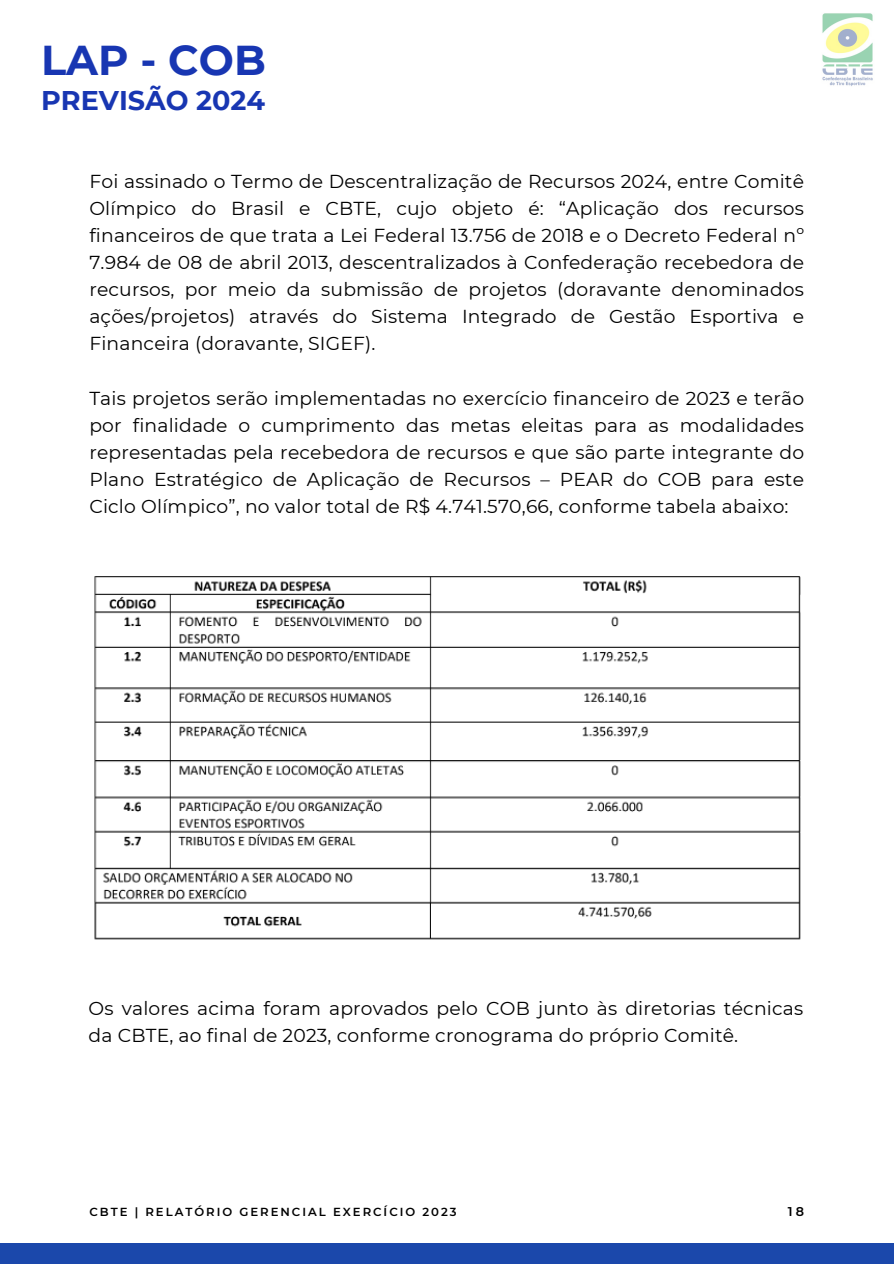
<style>
.page{position:relative;width:894px;height:1264px;background:#fff}
.page>*{position:absolute;margin:0;border:0;box-sizing:border-box;transform-origin:0 0}
.t1{font:700 41.7px "Montserrat";color:#1836b2}
.t2{font:700 27px "Montserrat";color:#1836b2}
.t3{font:18.75px/27px "Montserrat";letter-spacing:.01em;color:#000;text-align:justify}
.t4{font:600 12.75px "Montserrat";color:#000}
.t5{font:600 11.7px "Montserrat";letter-spacing:.17em;color:#000}
</style>
<div class="page">
<div style="left:0;top:1243px;width:893px;height:20px;background:#1b48ab"></div>
<img style="left:94px;top:576px;width:707px;height:364px">
<img style="left:822px;top:13px;width:51px;height:73px">
<h1 class="t1" style="left:41px;top:35px;width:226px">LAP - COB</h1>
<h2 class="t2" style="left:41px;top:84px;width:225px">PREVISÃO 2024</h2>
<p class="t3" style="left:89px;top:168px;width:716px">Foi assinado o Termo de Descentralização de Recursos 2024, entre Comitê Olímpico do Brasil e CBTE, cujo objeto é: “Aplicação dos recursos financeiros de que trata a Lei Federal 13.756 de 2018 e o Decreto Federal nº 7.984 de 08 de abril 2013, descentralizados à Confederação recebedora de recursos, por meio da submissão de projetos (doravante denominados ações/projetos) através do Sistema Integrado de Gestão Esportiva e Financeira (doravante, SIGEF).</p>
<p class="t3" style="left:89px;top:384px;width:716px">Tais projetos serão implementadas no exercício financeiro de 2023 e terão por finalidade o cumprimento das metas eleitas para as modalidades representadas pela recebedora de recursos e que são parte integrante do Plano Estratégico de Aplicação de Recursos – PEAR do COB para este Ciclo Olímpico”, no valor total de R$ 4.741.570,66, conforme tabela abaixo:</p>
<p class="t3" style="left:88px;top:994px;width:716px">Os valores acima foram aprovados pelo COB junto às diretorias técnicas da CBTE, ao final de 2023, conforme cronograma do próprio Comitê.</p>
<p class="t5" style="left:89px;top:1204px;width:369px">CBTE | RELATÓRIO GERENCIAL EXERCÍCIO 2023</p>
<p class="t4" style="left:787px;top:1203px;width:18px">18</p>
</div>
